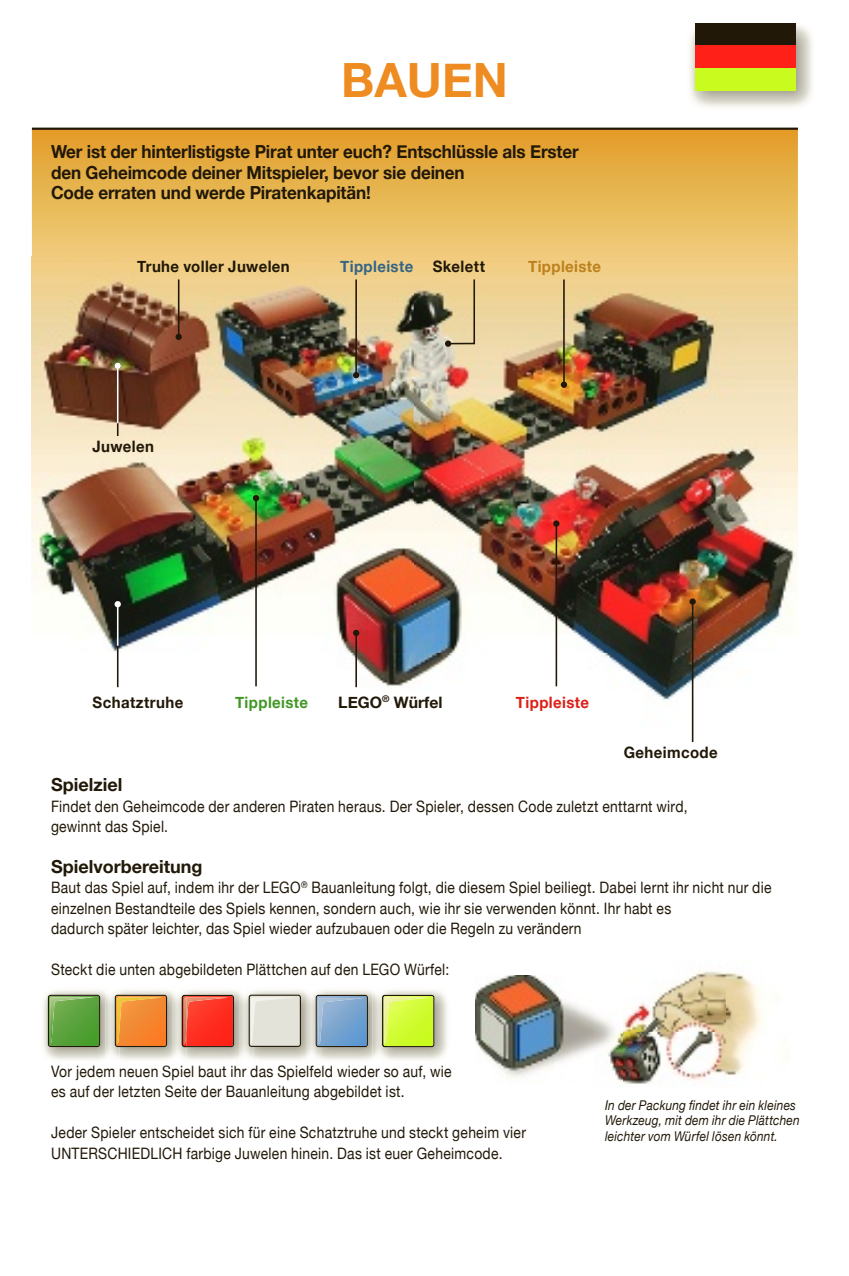
<style>
.page{position:relative;width:849px;height:1276px;background:#fff}
.page>*{position:absolute;margin:0;border:0;box-sizing:border-box;transform-origin:0 0}
.t1{font:700 47.25px "Helvetica Neue";color:#ee8c22}
.t2{font:700 18px/20.5px "Helvetica Neue";letter-spacing:-.01em;color:#211808;scale:.95 1}
.t3{font:700 18px "Helvetica Neue";letter-spacing:-.01em;color:#211808}
.t4{font:15.75px/20.5px "Helvetica Neue";letter-spacing:.02em;color:#211808;scale:.88 1}
.t5{font:700 15.75px "Helvetica Neue";letter-spacing:.025em;color:#211808;scale:.95 1}
.t6{font:700 15.75px "Helvetica Neue";letter-spacing:.025em;color:#356585;scale:.95 1}
.t7{font:15.75px "Helvetica Neue";letter-spacing:.575em;color:#211808;scale:.88 1}
.t8{font:700 15.75px "Helvetica Neue";color:#211808}
.t9{font:700 15.75px "Helvetica Neue";letter-spacing:.025em;color:#bc811d;scale:.95 1}
.t10{font:700 15.75px "Helvetica Neue";letter-spacing:.025em;color:#429726;scale:.95 1}
.t11{font:700 15.75px "Helvetica Neue";letter-spacing:.025em;color:#dc2017;scale:.95 1}
.t12{font:italic 13.5px/15.8px "Helvetica Neue";letter-spacing:.015em;color:#211808;scale:.88 1}
.s1{color:#211808}
</style>
<div class="page">
<svg style="left:32px;top:130px;width:765px;height:612px;background:#e9b95b"></svg>
<img style="left:31px;top:256px;width:767px;height:478px">
<hr style="left:255px;top:498px;width:2px;height:188px;background:#211808">
<svg style="left:253px;top:495px;width:6px;height:6px"></svg>
<hr style="left:555px;top:523px;width:2px;height:163px;background:#211808">
<div style="left:553px;top:520px;width:6px;height:7px;background:#211808;border-radius:50%"></div>
<hr style="left:355px;top:279px;width:2px;height:96px;background:#211808">
<svg style="left:353px;top:372px;width:6px;height:6px"></svg>
<hr style="left:563px;top:279px;width:1px;height:106px;background:#211808">
<svg style="left:560px;top:381px;width:7px;height:7px"></svg>
<hr style="left:691px;top:601px;width:2px;height:141px;background:#211808">
<div style="left:689px;top:598px;width:6px;height:7px;background:#211808;border-radius:50%"></div>
<hr style="left:117px;top:604px;width:1px;height:83px;background:#211808">
<hr style="left:117px;top:604px;width:1px;height:42px;background:#fff">
<div style="left:114px;top:601px;width:7px;height:6px;background:#fff;border-radius:50%"></div>
<hr style="left:355px;top:633px;width:2px;height:54px;background:#211808">
<svg style="left:353px;top:630px;width:6px;height:6px"></svg>
<svg style="left:446px;top:278px;width:29px;height:67px;background:#dbc38e"></svg>
<div style="left:445px;top:340px;width:6px;height:7px;background:#211808;border-radius:50%"></div>
<hr style="left:117px;top:366px;width:1px;height:70px;background:#211808">
<hr style="left:117px;top:366px;width:1px;height:57px;background:#fff">
<div style="left:114px;top:363px;width:7px;height:6px;background:#fff;border-radius:50%"></div>
<hr style="left:178px;top:279px;width:1px;height:58px;background:#211808">
<div style="left:175px;top:334px;width:7px;height:6px;background:#211808;border-radius:50%"></div>
<img style="left:690px;top:23px;width:122px;height:84px">
<div style="left:695px;top:23px;width:100px;height:23px;background:#211808"></div>
<div style="left:695px;top:46px;width:100px;height:22px;background:#ff2117"></div>
<div style="left:695px;top:68px;width:100px;height:23px;background:#cafb1e"></div>
<hr style="left:32px;top:128px;width:765px;height:2px;background:#211808">
<img style="left:622px;top:971px;width:141px;height:113px">
<img style="left:43px;top:990px;width:62px;height:70px">
<svg style="left:48px;top:994px;width:52px;height:53px;background:#5b9a3e"></svg>
<img style="left:50px;top:997px;width:7px;height:46px">
<img style="left:105px;top:990px;width:201px;height:70px">
<svg style="left:186px;top:995px;width:48px;height:52px"></svg>
<img style="left:186px;top:997px;width:43px;height:34px">
<img style="left:306px;top:990px;width:142px;height:70px">
<svg style="left:387px;top:995px;width:47px;height:52px;background:#caef39"></svg>
<img style="left:172px;top:990px;width:14px;height:70px">
<img style="left:182px;top:995px;width:4px;height:52px">
<img style="left:184px;top:997px;width:2px;height:46px">
<svg style="left:115px;top:994px;width:52px;height:53px;background:#e38733"></svg>
<img style="left:239px;top:990px;width:14px;height:70px">
<svg style="left:248px;top:994px;width:53px;height:53px;background:#d5d3c9"></svg>
<img style="left:372px;top:990px;width:15px;height:70px">
<img style="left:382px;top:995px;width:5px;height:52px">
<img style="left:384px;top:997px;width:3px;height:46px">
<svg style="left:315px;top:995px;width:53px;height:52px;background:#799ec2"></svg>
<img style="left:475px;top:975px;width:147px;height:107px">
<h1 class="t1" style="left:341px;top:51px;width:168px">BAUEN</h1>
<p class="t2" style="left:51px;top:141px;width:556px">Wer ist der hinterlistigste Pirat unter euch? Entschlüssle als Erster den Geheimcode deiner Mitspieler, bevor sie deinen<br>Code erraten und werde Piratenkapitän!</p>
<p class="t5" style="left:137px;top:257px;width:162px">Truhe voller Juwelen</p>
<p class="t6" style="left:340px;top:257px;width:154px">Tippleiste <span class="s1">Skelett</span></p>
<p class="t9" style="left:528px;top:257px;width:78px">Tippleiste</p>
<p class="t5" style="left:92px;top:437px;width:66px">Juwelen</p>
<p class="t5" style="left:92px;top:692px;width:97px">Schatztruhe</p>
<p class="t10" style="left:235px;top:692px;width:78px">Tippleiste</p>
<p class="t8" style="left:338px;top:692px;width:106px">LEGO<sup>®</sup> Würfel</p>
<p class="t11" style="left:516px;top:692px;width:78px">Tippleiste</p>
<p class="t5" style="left:623px;top:742px;width:100px">Geheimcode</p>
<p class="t3" style="left:51px;top:773px;width:73px">Spielziel</p>
<p class="t4" style="left:51px;top:795px;width:724px">Findet den Geheimcode der anderen Piraten heraus. Der Spieler, dessen Code zuletzt enttarnt wird, gewinnt das Spiel.</p>
<p class="t3" style="left:51px;top:855px;width:153px">Spielvorbereitung</p>
<p class="t4" style="left:51px;top:877px;width:819px">Baut das Spiel auf, indem ihr der LEGO<sup>®</sup> Bauanleitung folgt, die diesem Spiel beiliegt. Dabei lernt ihr nicht nur die einzelnen Bestandteile des Spiels kennen, sondern auch, wie ihr sie verwenden könnt. Ihr habt es<br>dadurch später leichter, das Spiel wieder aufzubauen oder die Regeln zu verändern</p>
<p class="t4" style="left:51px;top:959px;width:454px">Steckt die unten abgebildeten Plättchen auf den LEGO Würfel:</p>
<p class="t4" style="left:51px;top:1061px;width:52px">V jd</p>
<p class="t7" style="left:162px;top:1062px;width:234px">Silb tihd Silfld id</p>
<p class="t4" style="left:418px;top:1061px;width:30px">f i</p>
<p class="t4" style="left:51px;top:1061px;width:456px;text-indent:191px">r as pe e we er so au, we es auf der letzten Seite der Bauanleitung abgebildet ist.</p>
<p class="t4" style="left:51px;top:1122px;width:541px">Jeder Spieler entscheidet sich für eine Schatztruhe und steckt geheim vier<br>UNTERSCHIEDLICH farbige Juwelen hinein. Das ist euer Geheimcode.</p>
<p class="t4" style="left:59px;top:1061px;width:186px">or e em neuen p e au</p>
<p class="t12" style="left:605px;top:1096px;width:223px">In der Packung findet ihr ein kleines<br>Werkzeug, mit dem ihr die Plättchen leichter vom Würfel lösen könnt.</p>
</div>
